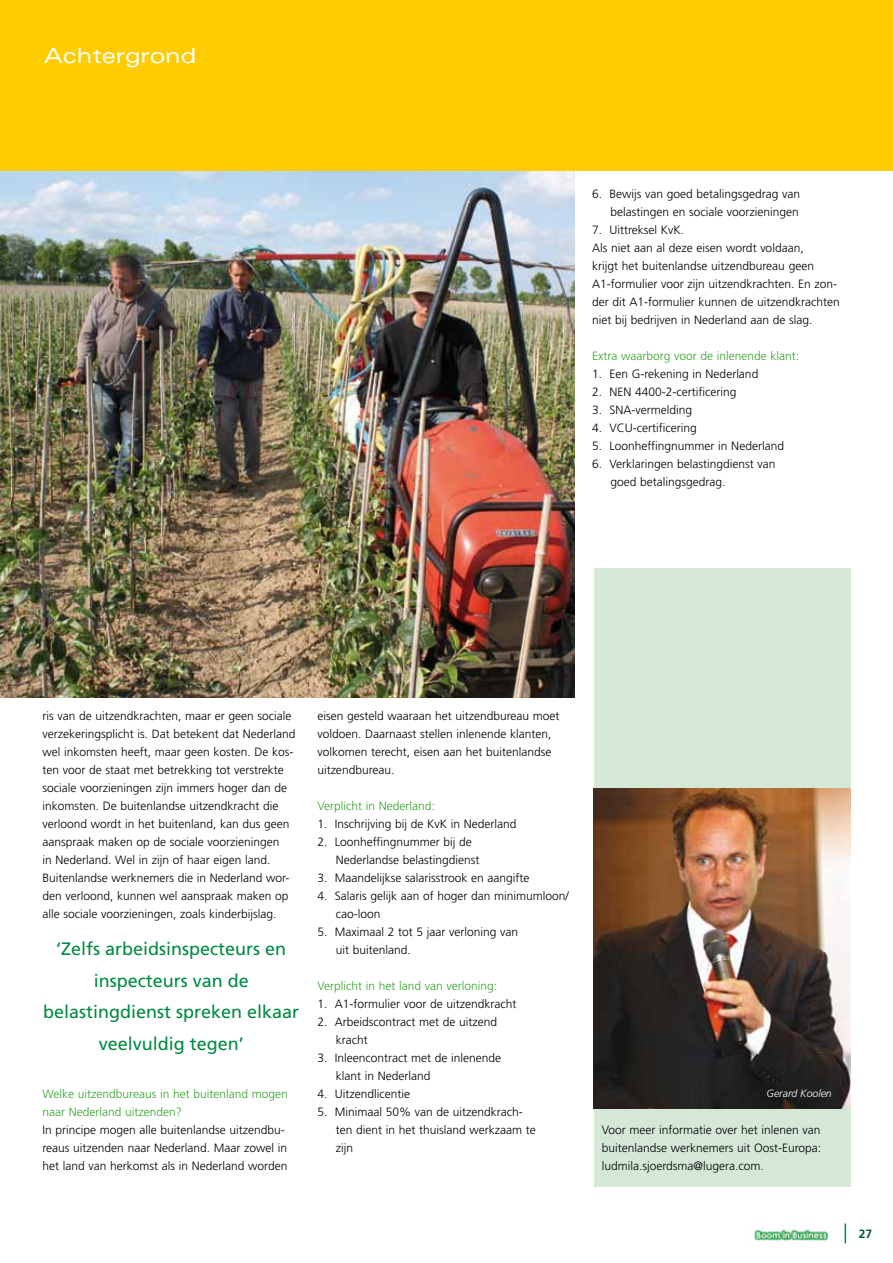
<style>
.page{position:relative;width:893px;height:1263px;background:#fff}
.page>*{position:absolute;margin:0;border:0;box-sizing:border-box;transform-origin:0 0}
.t1{font:expanded 21px "Univers";color:#fff}
.t2{font:18px/31.5px "Frutiger";color:#008b45;text-align:center}
.t3{font:300 12px/18px "Frutiger";color:#000}
.t4{font:300 12px/18px "Frutiger";color:#35a32c}
.t5{font:700 12px "Frutiger";color:#00523c}
.t6{font:italic 300 10.5px "Frutiger";color:#fff}
</style>
<div class="page">
<svg style="left:845px;top:1223px;width:1px;height:20px"></svg>
<img style="left:754px;top:1228px;width:75px;height:15px">
<div style="left:594px;top:568px;width:256px;height:618px;background:#d5e8d8"></div>
<img style="left:594px;top:789px;width:256px;height:319px">
<img style="left:0;top:171px;width:574px;height:526px">
<div style="left:0;top:0;width:893px;height:171px;background:#fecc00"></div>
<h1 class="t1" style="left:44px;top:43px;width:154px">Achtergrond</h1>
<p class="t3" style="left:592px;top:185px;width:210px;text-align:right">6. Bewijs van goed betalingsgedrag van belastingen en sociale voorzieningen</p>
<p class="t3" style="left:592px;top:221px;width:249px">7. Uittreksel KvK.<br>Als niet aan al deze eisen wordt voldaan,<br>krijgt het buitenlandse uitzendbureau geen A1-formulier voor zijn uitzendkrachten. En zon&shy;der dit A1-formulier kunnen de uitzendkrachten niet bij bedrijven in Nederland aan de slag.</p>
<p class="t4" style="left:592px;top:347px;width:209px">Extra waarborg voor de inlenende klant:</p>
<p class="t3" style="left:592px;top:365px;width:168px">1. Een G-rekening in Nederland</p>
<p class="t3" style="left:592px;top:383px;width:146px">2. NEN 4400-2-certificering</p>
<p class="t3" style="left:592px;top:401px;width:102px">3. SNA-vermelding</p>
<p class="t3" style="left:592px;top:419px;width:106px">4. VCU-certificering</p>
<p class="t3" style="left:592px;top:437px;width:193px">5. Loonheffingnummer in Nederland</p>
<p class="t3" style="left:610px;top:455px;width:167px;text-indent:-18px">6. Verklaringen belastingdienst van goed betalingsgedrag.</p>
<p class="t3" style="left:43px;top:707px;width:255px">ris van de uitzendkrachten, maar er geen sociale verzekeringsplicht is. Dat betekent dat Nederland wel inkomsten heeft, maar geen kosten. De kos&shy;ten voor de staat met betrekking tot verstrekte sociale voorzieningen zijn immers hoger dan de inkomsten. De buitenlandse uitzendkracht die verloond wordt in het buitenland, kan dus geen aanspraak maken op de sociale voorzieningen<br>in Nederland. Wel in zijn of haar eigen land.<br>Buitenlandse werknemers die in Nederland wor&shy;den verloond, kunnen wel aanspraak maken op alle sociale voorzieningen, zoals kinderbijslag.</p>
<h2 class="t2" style="left:43px;top:933px;width:258px">‘Zelfs arbeidsinspecteurs en inspecteurs van de belastingdienst spreken elkaar veelvuldig tegen’</h2>
<p class="t4" style="left:43px;top:1085px;width:247px">Welke uitzendbureaus in het buitenland mogen naar Nederland uitzenden?</p>
<p class="t3" style="left:43px;top:1121px;width:246px">In principe mogen alle buitenlandse uitzendbu&shy;reaus uitzenden naar Nederland. Maar zowel in het land van herkomst als in Nederland worden</p>
<p class="t3" style="left:317px;top:707px;width:244px">eisen gesteld waaraan het uitzendbureau moet voldoen. Daarnaast stellen inlenende klanten, volkomen terecht, eisen aan het buitenlandse uitzendbureau.</p>
<p class="t4" style="left:317px;top:797px;width:119px">Verplicht in Nederland:</p>
<p class="t3" style="left:317px;top:815px;width:201px">1. Inschrijving bij de KvK in Nederland</p>
<p class="t3" style="left:336px;top:833px;width:145px;text-indent:-18px">2. Loonheffingnummer bij de<br>Nederlandse belastingdienst</p>
<p class="t3" style="left:317px;top:869px;width:214px">3. Maandelijkse salarisstrook en aangifte</p>
<p class="t3" style="left:336px;top:887px;width:235px;text-indent:-18px">4. Salaris gelijk aan of hoger dan minimumloon/ cao-loon</p>
<p class="t3" style="left:336px;top:923px;width:184px;text-indent:-18px">5. Maximaal 2 tot 5 jaar verloning van uit buitenland.</p>
<p class="t4" style="left:317px;top:977px;width:181px">Verplicht in het land van verloning:</p>
<p class="t3" style="left:317px;top:995px;width:201px">1. A1-formulier voor de uitzendkracht</p>
<p class="t3" style="left:336px;top:1013px;width:163px;text-indent:-18px">2. Arbeidscontract met de uitzend kracht</p>
<p class="t3" style="left:336px;top:1049px;width:167px;text-indent:-18px">3. Inleencontract met de inlenende klant in Nederland</p>
<p class="t3" style="left:317px;top:1085px;width:94px">4. Uitzendlicentie</p>
<p class="t3" style="left:336px;top:1103px;width:202px;text-indent:-18px">5. Minimaal 50% van de uitzendkrach&shy;ten dient in het thuisland werkzaam te zijn</p>
<p class="t6" style="left:766px;top:1088px;width:67px">Gerard Koolen</p>
<p class="t3" style="left:602px;top:1121px;width:221px;text-align:justify">Voor meer informatie over het inlenen van buitenlandse werknemers uit Oost-Europa: ludmila.sjoerdsma@lugera.com.</p>
<p class="t5" style="left:859px;top:1227px;width:15px">27</p>
</div>
